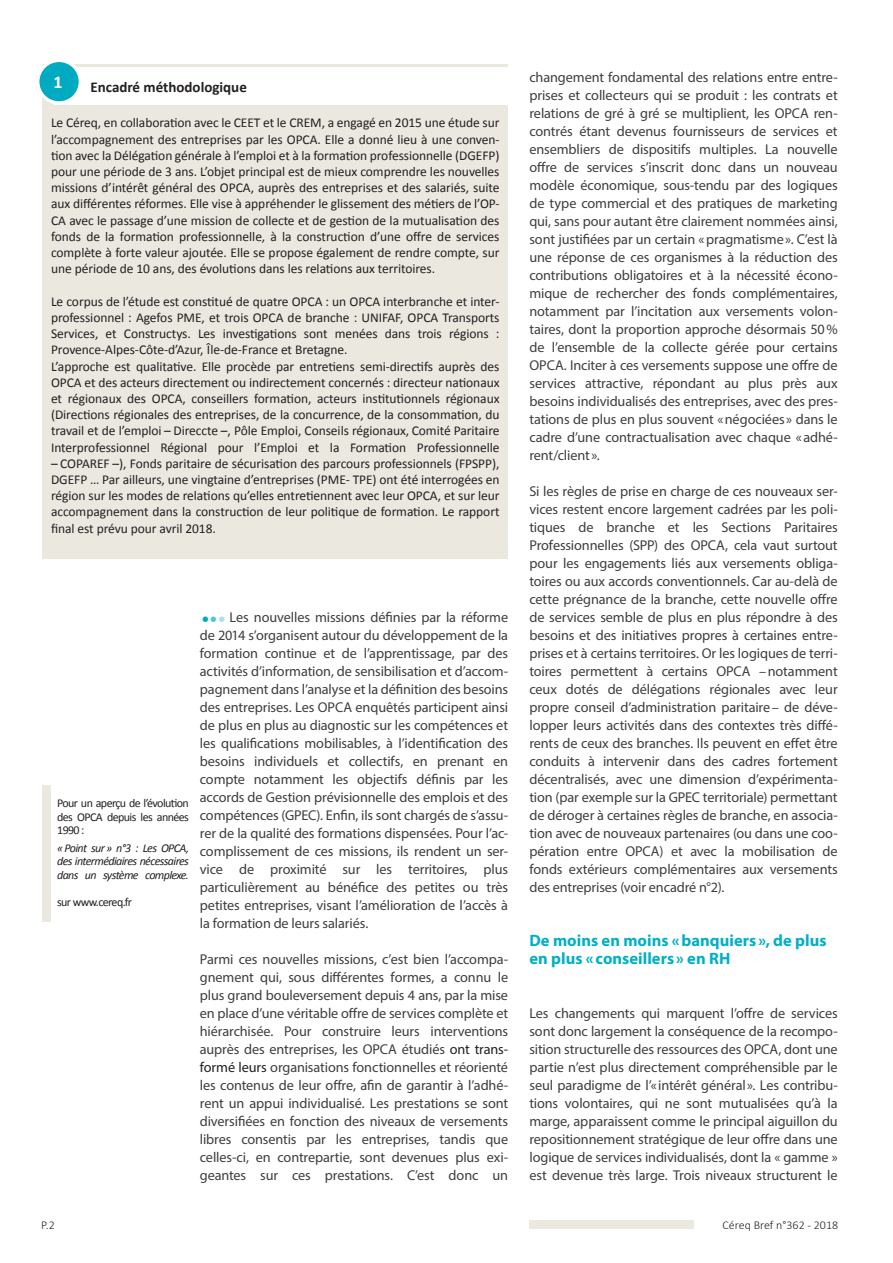
<style>
.page{position:relative;width:893px;height:1263px;background:#fff}
.page>*{position:absolute;margin:0;border:0;box-sizing:border-box;transform-origin:0 0}
.t1{font:700 condensed 21px "Minion Pro";color:#00abc1}
.t2{font:700 18px "Calibri";color:#fff}
.t3{font:700 16.5px/18px "Myriad Pro";color:#00b0c6}
.t4{font:700 15px "Calibri";color:#231f20}
.t5{font:14.25px/18px "Myriad Pro";letter-spacing:-.01em;color:#3e3e3f;text-align:justify}
.t6{font:13.5px/16.2px "Calibri";letter-spacing:-.005em;color:#231f20;text-align:justify}
.t7{font:italic 12px/13.5px "Calibri";letter-spacing:-.05em;color:#231f20;text-align:justify}
.t8{font:12px/13.5px "Calibri";letter-spacing:-.05em;color:#231f20;text-align:justify}
.t9{font:300 12px "Calibri";color:#231f20}
.s1{color:#231f20}
.s2{color:#52c5d6}
.s3{color:#addfe8}
</style>
<div class="page">
<div style="left:43px;top:64px;width:465px;height:494px;background:#ebe8e0"></div>
<div style="left:54px;top:67px;width:456px;height:38px;background:#fff"></div>
<div style="left:38px;top:60px;width:42px;height:43px;background:#00abc1;border-radius:50%"></div>
<div style="left:36px;top:59px;width:46px;height:46px;border:3px solid #fff;border-radius:50%"></div>
<div style="left:529px;top:1220px;width:165px;height:9px;background:#ebe8e0"></div>
<div style="left:43px;top:785px;width:8px;height:136px;background:#ebe8e0"></div>
<p class="t2" style="left:54px;top:71px;width:11px">1</p>
<p class="t4" style="left:90px;top:77px;width:158px">Encadré méthodologique</p>
<p class="t6" style="left:51px;top:115px;width:450px">Le Céreq, en collaboration avec le CEET et le CREM, a engagé en 2015 une étude sur l’accompagnement des entreprises par les OPCA. Elle a donné lieu à une conven&shy;tion avec la Délégation générale à l’emploi et à la formation professionnelle (DGEFP) pour une période de 3 ans. L’objet principal est de mieux comprendre les nouvelles missions d’intérêt général des OPCA, auprès des entreprises et des salariés, suite aux différentes réformes. Elle vise à appréhender le glissement des métiers de l’OP-CA avec le passage d’une mission de collecte et de gestion de la mutualisation des fonds de la formation professionnelle, à la construction d’une offre de services complète à forte valeur ajoutée. Elle se propose également de rendre compte, sur une période de 10 ans, des évolutions dans les relations aux territoires.</p>
<p class="t6" style="left:51px;top:293px;width:450px;text-align:left">Le corpus de l’étude est constitué de quatre OPCA : un OPCA interbranche et inter&shy;professionnel : Agefos PME, et trois OPCA de branche : UNIFAF, OPCA Transports Services, et Constructys. Les investigations sont menées dans trois régions :<br>Provence-Alpes-Côte-d’Azur, Île-de-France et Bretagne.<br>L’approche est qualitative. Elle procède par entretiens semi-directifs auprès des OPCA et des acteurs directement ou indirectement concernés : directeur nationaux et régionaux des OPCA, conseillers formation, acteurs institutionnels régionaux (Directions régionales des entreprises, de la concurrence, de la consommation, du travail et de l’emploi – Direccte –, Pôle Emploi, Conseils régionaux, Comité Paritaire Interprofessionnel Régional pour l’Emploi et la Formation Professionnelle</p>
<p class="t6" style="left:51px;top:455px;width:450px">– COPAREF –), Fonds paritaire de sécurisation des parcours professionnels (FPSPP), DGEFP … Par ailleurs, une vingtaine d’entreprises (PME- TPE) ont été interrogées en région sur les modes de relations qu’elles entretiennent avec leur OPCA, et sur leur accompagnement dans la construction de leur politique de formation. Le rapport final est prévu pour avril 2018.</p>
<p class="t8" style="left:57px;top:796px;width:133px">Pour un aperçu de l’évolution des OPCA depuis les années 1990 :</p>
<p class="t7" style="left:57px;top:841px;width:133px">« Point sur » n°3 : Les OPCA, des intermédiaires nécessaires dans un système complexe.</p>
<p class="t8" style="left:57px;top:895px;width:76px">sur www.cereq.fr</p>
<p class="t5" style="left:200px;top:608px;width:310px;text-indent:30px">Les nouvelles missions définies par la réforme de 2014 s’organisent autour du développement de la formation continue et de l’apprentissage, par des activités d’information, de sensibilisation et d’accom&shy;pagnement dans l’analyse et la définition des besoins des entreprises. Les OPCA enquêtés participent ainsi de plus en plus au diagnostic sur les compétences et les qualifications mobilisables, à l’identification des besoins individuels et collectifs, en prenant en compte notamment les objectifs définis par les accords de Gestion prévisionnelle des emplois et des compétences (GPEC). Enfin, ils sont chargés de s’assu&shy;rer de la qualité des formations dispensées. Pour l’ac&shy;complissement de ces missions, ils rendent un ser&shy;vice de proximité sur les territoires, plus particulièrement au bénéfice des petites ou très petites entreprises, visant l’amélioration de l’accès à la formation de leurs salariés.</p>
<p class="t5" style="left:200px;top:950px;width:310px">Parmi ces nouvelles missions, c’est bien l’accompa&shy;gnement qui, sous différentes formes, a connu le plus grand bouleversement depuis 4 ans, par la mise en place d’une véritable offre de services complète et hiérarchisée. Pour construire leurs interventions auprès des entreprises, les OPCA étudiés <span class="s1">ont trans&shy;formé leurs</span> organisations fonctionnelles et réorienté les contenus de leur offre, afin de garantir à l’adhé&shy;rent un appui individualisé. Les prestations se sont diversifiées en fonction des niveaux de versements libres consentis par les entreprises, tandis que celles-ci, en contrepartie, sont devenues plus exi&shy;geantes sur ces prestations. C’est donc un</p>
<h1 class="t1" style="left:202px;top:603px;width:26px">•<span class="s2">•</span><span class="s3">•</span></h1>
<p class="t5" style="left:529px;top:68px;width:310px">changement fondamental des relations entre entre&shy;prises et collecteurs qui se produit : les contrats et relations de gré à gré se multiplient, les OPCA ren&shy;contrés étant devenus fournisseurs de services et ensembliers de dispositifs multiples. La nouvelle offre de services s’inscrit donc dans un nouveau modèle économique, sous-tendu par des logiques de type commercial et des pratiques de marketing qui, sans pour autant être clairement nommées ainsi, sont justifiées par un certain «pragmatisme». C’est là une réponse de ces organismes à la réduction des contributions obligatoires et à la nécessité écono&shy;mique de rechercher des fonds complémentaires, notamment par l’incitation aux versements volon&shy;taires, dont la proportion approche désormais 50% de l’ensemble de la collecte gérée pour certains OPCA. Inciter à ces versements suppose une offre de services attractive, répondant au plus près aux besoins individualisés des entreprises, avec des pres&shy;tations de plus en plus souvent «négociées» dans le cadre d’une contractualisation avec chaque «adhé&shy;rent/client ».</p>
<p class="t5" style="left:529px;top:482px;width:310px">Si les règles de prise en charge de ces nouveaux ser&shy;vices restent encore largement cadrées par les poli&shy;tiques de branche et les Sections Paritaires Professionnelles (SPP) des OPCA, cela vaut surtout pour les engagements liés aux versements obliga&shy;toires ou aux accords conventionnels. Car au-delà de cette prégnance de la branche, cette nouvelle offre de services semble de plus en plus répondre à des besoins et des initiatives propres à certaines entre&shy;prises et à certains territoires. Or les logiques de terri&shy;toires permettent à certains OPCA –notamment ceux dotés de délégations régionales avec leur propre conseil d’administration paritaire– de déve&shy;lopper leurs activités dans des contextes très diffé&shy;rents de ceux des branches. Ils peuvent en effet être conduits à intervenir dans des cadres fortement décentralisés, avec une dimension d’expérimenta&shy;tion (par exemple sur la GPEC territoriale) permettant de déroger à certaines règles de branche, en associa&shy;tion avec de nouveaux partenaires (ou dans une coo&shy;pération entre OPCA) et avec la mobilisation de fonds extérieurs complémentaires aux versements des entreprises (voir encadré n°2).</p>
<p class="t3" style="left:529px;top:931px;width:299px">De moins en moins «banquiers », de plus en plus « conseillers » en RH</p>
<p class="t5" style="left:529px;top:1004px;width:310px">Les changements qui marquent l’offre de services sont donc largement la conséquence de la recompo&shy;sition structurelle des ressources des OPCA, dont une partie n’est plus directement compréhensible par le seul paradigme de l’«intérêt général ». Les contribu&shy;tions volontaires, qui ne sont mutualisées qu’à la marge, apparaissent comme le principal aiguillon du repositionnement stratégique de leur offre dans une logique de services individualisés, dont la « gamme » est devenue très large. Trois niveaux structurent le</p>
<p class="t9" style="left:41px;top:1217px;width:15px">P.2</p>
<p class="t9" style="left:723px;top:1217px;width:117px">Céreq Bref n°362 - 2018</p>
</div>
